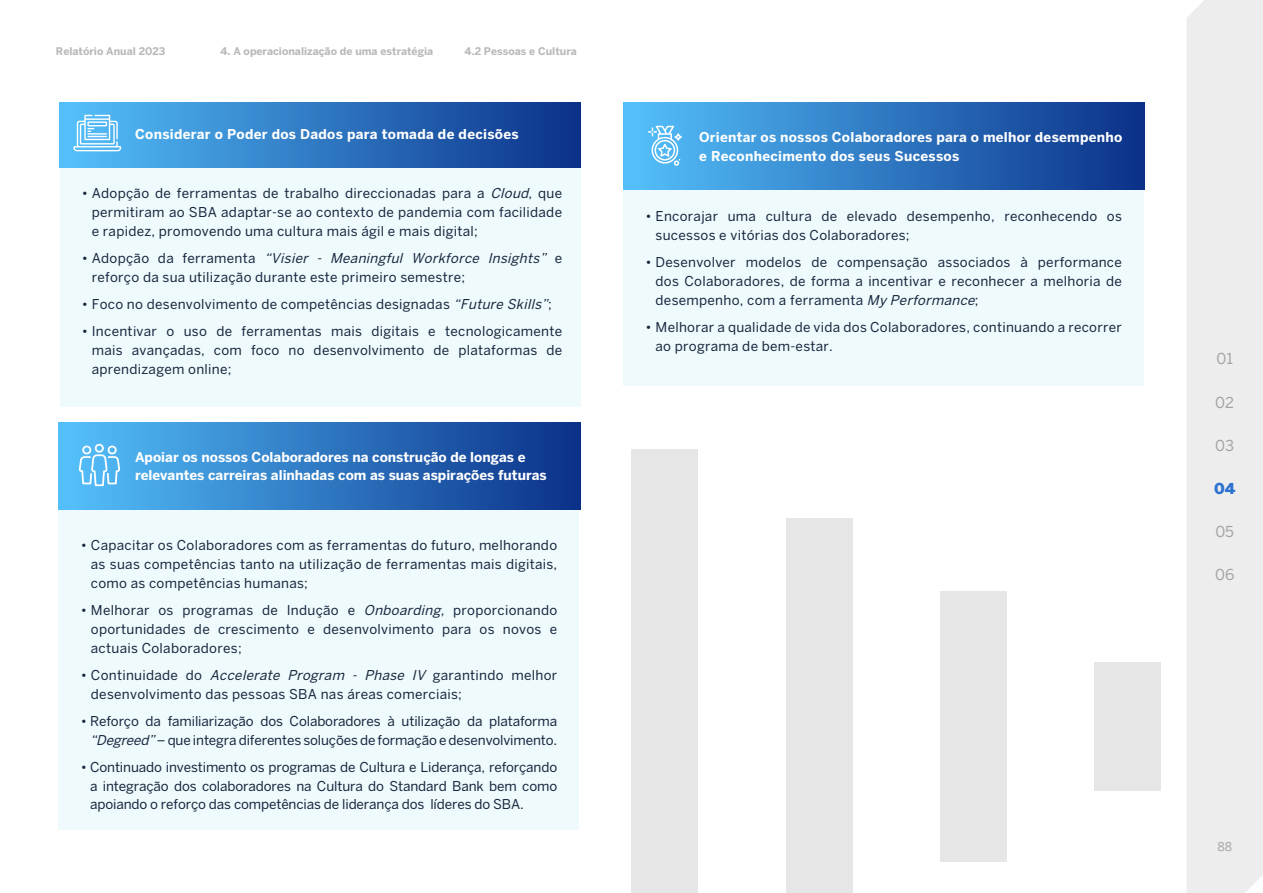
<style>
.page{position:relative;width:1263px;height:893px;background:#fff}
.page>*{position:absolute;margin:0;border:0;box-sizing:border-box;transform-origin:0 0}
.t1{font:15px "Benton Sans";color:#a3a3a3}
.t2{font:900 15px "Benton Sans";color:#2c72ce}
.t3{font:13.5px/18.8px "Benton Sans";letter-spacing:.02em;color:#17263d;text-align:justify}
.t4{font:13.5px/18.8px "Benton Sans";letter-spacing:-.01em;color:#17263d;text-align:right}
.t5{font:700 13.5px/18.8px "Benton Sans";letter-spacing:.02em;color:#fff}
.t6{font:700 13.5px/18.8px "Benton Sans";color:#fff}
.t7{font:12px "Benton Sans";color:#a3a3a3}
.t8{font:700 10.5px "Benton Sans";color:#b8b8b8}
.s1{font-style:italic}
</style>
<div class="page">
<div style="left:631px;top:449px;width:67px;height:444px;background:#e6e6e6"></div>
<div style="left:786px;top:519px;width:66px;height:374px;background:#e6e6e6"></div>
<div style="left:940px;top:592px;width:67px;height:270px;background:#e6e6e6"></div>
<div style="left:1094px;top:663px;width:67px;height:128px;background:#e6e6e6"></div>
<div style="left:1187px;top:0;width:76px;height:893px;background:#ededed"></div>
<div style="left:58px;top:496px;width:521px;height:333px;background:#effafd"></div>
<div style="left:59px;top:423px;width:521px;height:86px;background:linear-gradient(to right,#55c1fc,#0b3088)"></div>
<svg style="left:79px;top:444px;width:41px;height:42px;background:#7dc9f6"></svg>
<div style="left:623px;top:102px;width:521px;height:283px;background:#effafd"></div>
<div style="left:623px;top:103px;width:521px;height:87px;background:linear-gradient(to right,#55c2fc,#0b3088)"></div>
<svg style="left:648px;top:126px;width:34px;height:40px"></svg>
<div style="left:60px;top:148px;width:520px;height:258px;background:#effafd"></div>
<div style="left:59px;top:102px;width:522px;height:65px;background:linear-gradient(to right,#55c2fc,#0b3088)"></div>
<svg style="left:73px;top:115px;width:48px;height:36px"></svg>
<p class="t8" style="left:56px;top:45px;width:111px">Relatório Anual 2023</p>
<p class="t8" style="left:220px;top:45px;width:214px">4. A operacionalização de uma estratégia</p>
<p class="t8" style="left:465px;top:45px;width:114px">4.2 Pessoas e Cultura</p>
<p class="t5" style="left:135px;top:125px;width:385px">Considerar o Poder dos Dados para tomada de decisões</p>
<p class="t3" style="left:92px;top:184px;width:472px;text-indent:-10px">• Adopção de ferramentas de trabalho direccionadas para a <span class="s1">Cloud</span>, que permitiram ao SBA adaptar-se ao contexto de pandemia com facilidade e rapidez, promovendo uma cultura mais ágil e mais digital;</p>
<p class="t3" style="left:92px;top:248px;width:472px;text-indent:-10px">• A d o p ç ã o d a f e r r a m e n t a <span class="s1">“Visier - Meaningful Workforce Insights”</span> e reforço da sua utilização durante este primeiro semestre;</p>
<p class="t3" style="left:82px;top:294px;width:471px">• Foco no desenvolvimento de competências designadas <span class="s1">“Future Skills”</span>;</p>
<p class="t3" style="left:92px;top:322px;width:472px;text-indent:-10px">• Incentivar o uso de ferramentas mais digitais e tecnologicamente mais avançadas, com foco no desenvolvimento de plataformas de aprendizagem online;</p>
<p class="t6" style="left:135px;top:447px;width:413px">Apoiar os nossos Colaboradores na construção de longas e relevantes carreiras alinhadas com as suas aspirações futuras</p>
<p class="t3" style="left:91px;top:536px;width:468px;text-indent:-10px">• Capacitar os Colaboradores com as ferramentas do futuro, melhorando as suas competências tanto na utilização de ferramentas mais digitais, como as competências humanas;</p>
<p class="t3" style="left:91px;top:601px;width:468px;text-indent:-10px">• Melhorar os programas de Indução e <span class="s1">Onboarding</span>, proporcionando oportunidades de crescimento e desenvolvimento para os novos e actuais Colaboradores;</p>
<p class="t3" style="left:91px;top:665px;width:468px;text-indent:-10px">• Continuidade do <span class="s1">Accelerate Program - Phase IV</span> garantindo melhor desenvolvimento das pessoas SBA nas áreas comerciais;</p>
<p class="t4" style="left:81px;top:711px;width:478px">• Reforço da familiarização dos Colaboradores à utilização da plataforma <span class="s1">“Degreed”</span>– que integra diferentes soluções de formação e desenvolvimento.</p>
<p class="t3" style="left:90px;top:757px;width:469px;text-indent:-9px">• Continuado investimento os programas de Cultura e Liderança, reforçando a integração dos colaboradores na Cultura do Standard Bank bem como apoiando o reforço das competências de liderança dos líderes do SBA.</p>
<p class="t5" style="left:699px;top:127px;width:425px">Orientar os nossos Colaboradores para o melhor desempenho e Reconhecimento dos seus Sucessos</p>
<p class="t3" style="left:656px;top:207px;width:468px;text-indent:-10px">• Encorajar uma cultura de elevado desempenho, reconhecendo os sucessos e vitórias dos Colaboradores;</p>
<p class="t3" style="left:656px;top:253px;width:468px;text-indent:-10px">• Desenvolver modelos de compensação associados à performance dos Colaboradores, de forma a incentivar e reconhecer a melhoria de desempenho, com a ferramenta <span class="s1">My Performance</span>;</p>
<p class="t3" style="left:656px;top:318px;width:468px;text-indent:-10px">• Melhorar a qualidade de vida dos Colaboradores, continuando a recorrer ao programa de bem-estar.</p>
<p class="t1" style="left:1216px;top:350px;width:18px">01</p>
<p class="t1" style="left:1215px;top:393px;width:20px">02</p>
<p class="t1" style="left:1215px;top:436px;width:20px">03</p>
<p class="t2" style="left:1214px;top:479px;width:23px">04</p>
<p class="t1" style="left:1215px;top:523px;width:20px">05</p>
<p class="t1" style="left:1215px;top:566px;width:21px">06</p>
<p class="t7" style="left:1217px;top:839px;width:16px">88</p>
</div>
